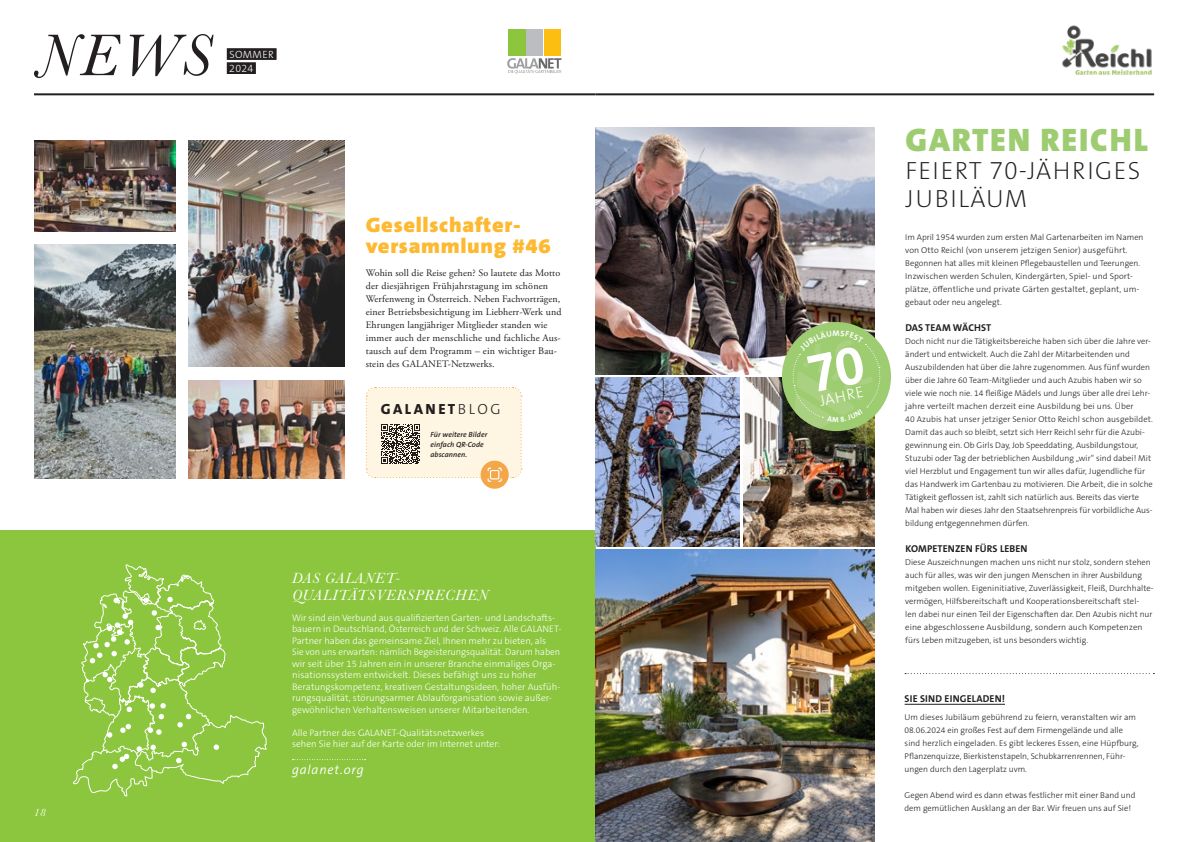
<style>
.page{position:relative;width:1191px;height:842px;background:#fff}
.page>*{position:absolute;margin:0;border:0;box-sizing:border-box;transform-origin:0 0}
._01_Headline{font:900 32.7px "The Sans B W9";letter-spacing:.055em;color:#9dcc71}
._01_Headline-2{font:200 25px/28px "The Sans B W2";letter-spacing:.055em;color:#231f20}
.t1{font:900 20.9px/20.9px "The Sans B W9";letter-spacing:.03em;color:#fdb931;scale:1.07 1}
._01_Headline-3{font:300 15.5px "The Sans B W3";color:#fff}
.t2{font:italic 15.3px "Baskerville";letter-spacing:.06em;color:#fff}
.t3{font:800 14.8px "The Sans B W8";letter-spacing:.16em;color:#231f20}
.t4{font:italic 300 13px "The Sans B W4";letter-spacing:.06em;color:#fff}
.t5{font:italic 11px "Baskerville";color:#fff}
.t6{font:300 10.5px/14.1px "The Sans B W3";letter-spacing:.025em;color:#fff}
._03a_Fliesstext{font:10px/13px "Adobe Garamond Pro";letter-spacing:.01em;color:#231f20}
._01_Headline-4{font:700 10px "The Sans B W7";letter-spacing:.015em;color:#231f20}
.t7{font:300 9.5px/11.5px "The Sans B W3";color:#fff}
._01_Headline-5{font:300 8.5px/13px "The Sans B W3";color:#231f20}
.t8{font:italic 600 7.5px/10px "The Sans B W6";letter-spacing:.01em;color:#231f20}
.s1{font-family:"The Sans B W3";font-weight:300}
</style>
<div class="page">
<div style="left:227px;top:48px;width:49px;height:12px;background:#231f20"></div>
<div style="left:227px;top:62px;width:29px;height:12px;background:#231f20"></div>
<div style="left:0;top:530px;width:595px;height:312px;background:#8bc63e"></div>
<svg style="left:292px;top:759px;width:73px;height:1px"></svg>
<svg style="left:34px;top:34px;width:179px;height:44px"></svg>
<hr style="left:34px;top:93px;width:561px;height:2px;background:#231f20">
<div style="left:544px;top:30px;width:17px;height:26px;background:#fdbe12"></div>
<div style="left:526px;top:30px;width:17px;height:26px;background:#bcbdc0"></div>
<div style="left:508px;top:30px;width:17px;height:26px;background:#8bc63e"></div>
<svg style="left:507px;top:58px;width:54px;height:16px"></svg>
<div style="left:480px;top:461px;width:29px;height:28px;background:#f3a748;border-radius:50%"></div>
<svg style="left:365px;top:387px;width:157px;height:95px"></svg>
<img style="left:34px;top:244px;width:142px;height:234px">
<img style="left:34px;top:140px;width:142px;height:91px">
<img style="left:189px;top:140px;width:155px;height:227px">
<img style="left:189px;top:380px;width:155px;height:98px">
<svg style="left:73px;top:565px;width:194px;height:231px"></svg>
<img style="left:1062px;top:25px;width:90px;height:50px">
<hr style="left:595px;top:93px;width:559px;height:2px;background:#231f20">
<img style="left:595px;top:127px;width:279px;height:247px">
<img style="left:596px;top:378px;width:143px;height:169px">
<img style="left:743px;top:378px;width:131px;height:169px">
<hr style="left:904px;top:704px;width:101px;height:1px;background:#231f20">
<svg style="left:905px;top:673px;width:249px;height:1px"></svg>
<img style="left:596px;top:550px;width:278px;height:292px">
<svg style="left:777px;top:317px;width:114px;height:119px"></svg>
<p class="t5" style="left:34px;top:805px;width:13px">18</p>
<p class="t6" style="left:229px;top:47px;width:46px">SOMMER<br>2024</p>
<p class="t1" style="left:366px;top:215px;width:174px">Gesellschafter&shy;versammlung #46</p>
<p class="_03a_Fliesstext" style="left:366px;top:266px;width:197px">Wohin soll die Reise gehen? So lautete das Motto der diesjährigen Frühjahrstagung im schönen Werfenweng in Österreich. Neben Fachvorträgen, einer Betriebsbesichtigung im Liebherr-Werk und Ehrungen langjähriger Mitglieder standen wie immer auch der menschliche und fachliche Aus&shy;tausch auf dem Programm – ein wichtiger Bau&shy;stein des GALANET-Netzwerks.</p>
<p class="t3" style="left:381px;top:400px;width:121px">GALANET<span class="s1">BLOG</span></p>
<p class="t8" style="left:430px;top:429px;width:58px">Für weitere Bilder einfach QR-Code abscannen.</p>
<p class="t2" style="left:292px;top:567px;width:110px">DAS GALANET-</p>
<p class="t2" style="left:292px;top:585px;width:197px">QUALITÄTSVERSPRECHEN</p>
<p class="t7" style="left:292px;top:612px;width:271px">Wir sind ein Verbund aus qualifizierten Garten- und Landschafts&shy;bauern in Deutschland, Österreich und der Schweiz. Alle GALANET-Partner haben das gemeinsame Ziel, Ihnen mehr zu bieten, als<br>Sie von uns erwarten: nämlich Begeisterungsqualität. Darum haben wir seit über 15 Jahren ein in unserer Branche einmaliges Orga&shy;nisationssystem entwickelt. Dieses befähigt uns zu hoher Beratungskompetenz, kreativen Gestaltungsideen, hoher Ausfüh&shy;rungsqualität, störungsarmer Ablauforganisation sowie außer&shy;gewöhnlichen Verhaltensweisen unserer Mitarbeitenden.</p>
<p class="t7" style="left:292px;top:727px;width:194px">Alle Partner des GALANET-Qualitätsnetzwerkes</p>
<p class="t7" style="left:292px;top:738px;width:210px">sehen Sie hier auf der Karte oder im Internet unter:</p>
<p class="t4" style="left:292px;top:761px;width:73px">galanet.org</p>
<p class="_01_Headline-3" style="left:818px;top:391px;width:46px;rotate:-12deg">JAHRE</p>
<p class="_01_Headline" style="left:905px;top:119px;width:244px">GARTEN REICHL</p>
<p class="_01_Headline-2" style="left:905px;top:157px;width:236px">FEIERT 70-JÄHRIGES<br>JUBILÄUM</p>
<p class="_01_Headline-5" style="left:905px;top:230px;width:240px">Im April 1954 wurden zum ersten Mal Gartenarbeiten im Namen von Otto Reichl (von unserem jetzigen Senior) ausgeführt.<br>Begonnen hat alles mit kleinen Pflegebaustellen und Teerungen.<br>Inzwischen werden Schulen, Kindergärten, Spiel- und Sport&shy;plätze, öffentliche und private Gärten gestaltet, geplant, um&shy;gebaut oder neu angelegt.</p>
<p class="_01_Headline-4" style="left:905px;top:321px;width:87px">DAS TEAM WÄCHST</p>
<p class="_01_Headline-5" style="left:905px;top:334px;width:249px">Doch nicht nur die Tätigkeitsbereiche haben sich über die Jahre ver&shy;ändert und entwickelt. Auch die Zahl der Mitarbeitenden und Auszubildenden hat über die Jahre zugenommen. Aus fünf wurden über die Jahre 60 Team-Mitglieder und auch Azubis haben wir so viele wie noch nie. 14 fleißige Mädels und Jungs über alle drei Lehr&shy;jahre verteilt machen derzeit eine Ausbildung bei uns. Über<br>40 Azubis hat unser jetziger Senior Otto Reichl schon ausgebildet.<br>Damit das auch so bleibt, setzt sich Herr Reichl sehr für die Azubi&shy;gewinnung ein. Ob Girls Day, Job Speeddating, Ausbildungstour, Stuzubi oder Tag der betrieblichen Ausbildung „wir“ sind dabei! Mit viel Herzblut und Engagement tun wir alles dafür, Jugendliche für das Handwerk im Gartenbau zu motivieren. Die Arbeit, die in solche Tätigkeit geflossen ist, zahlt sich natürlich aus. Bereits das vierte Mal haben wir dieses Jahr den Staatsehrenpreis für vorbildliche Aus&shy;bildung entgegennehmen dürfen.</p>
<p class="_01_Headline-4" style="left:905px;top:542px;width:124px">KOMPETENZEN FÜRS LEBEN</p>
<p class="_01_Headline-5" style="left:905px;top:555px;width:250px">Diese Auszeichnungen machen uns nicht nur stolz, sondern stehen auch für alles, was wir den jungen Menschen in ihrer Ausbildung mitgeben wollen. Eigeninitiative, Zuverlässigkeit, Fleiß, Durchhalte&shy;vermögen, Hilfsbereitschaft und Kooperationsbereitschaft stel-<br>len dabei nur einen Teil der Eigenschaften dar. Den Azubis nicht nur eine abgeschlossene Ausbildung, sondern auch Kompetenzen fürs Leben mitzugeben, ist uns besonders wichtig.</p>
<p class="_01_Headline-4" style="left:904px;top:692px;width:102px">SIE SIND EINGELADEN!</p>
<p class="_01_Headline-5" style="left:904px;top:711px;width:236px">Um dieses Jubiläum gebührend zu feiern, veranstalten wir am 08.06.2024 ein großes Fest auf dem Firmengelände und alle sind herzlich eingeladen. Es gibt leckeres Essen, eine Hüpfburg, Pflanzenquizze, Bierkistenstapeln, Schubkarrenrennen, Führ&shy;ungen durch den Lagerplatz uvm.</p>
<p class="_01_Headline-5" style="left:904px;top:789px;width:232px">Gegen Abend wird es dann etwas festlicher mit einer Band und dem gemütlichen Ausklang an der Bar. Wir freuen uns auf Sie!</p>
</div>
